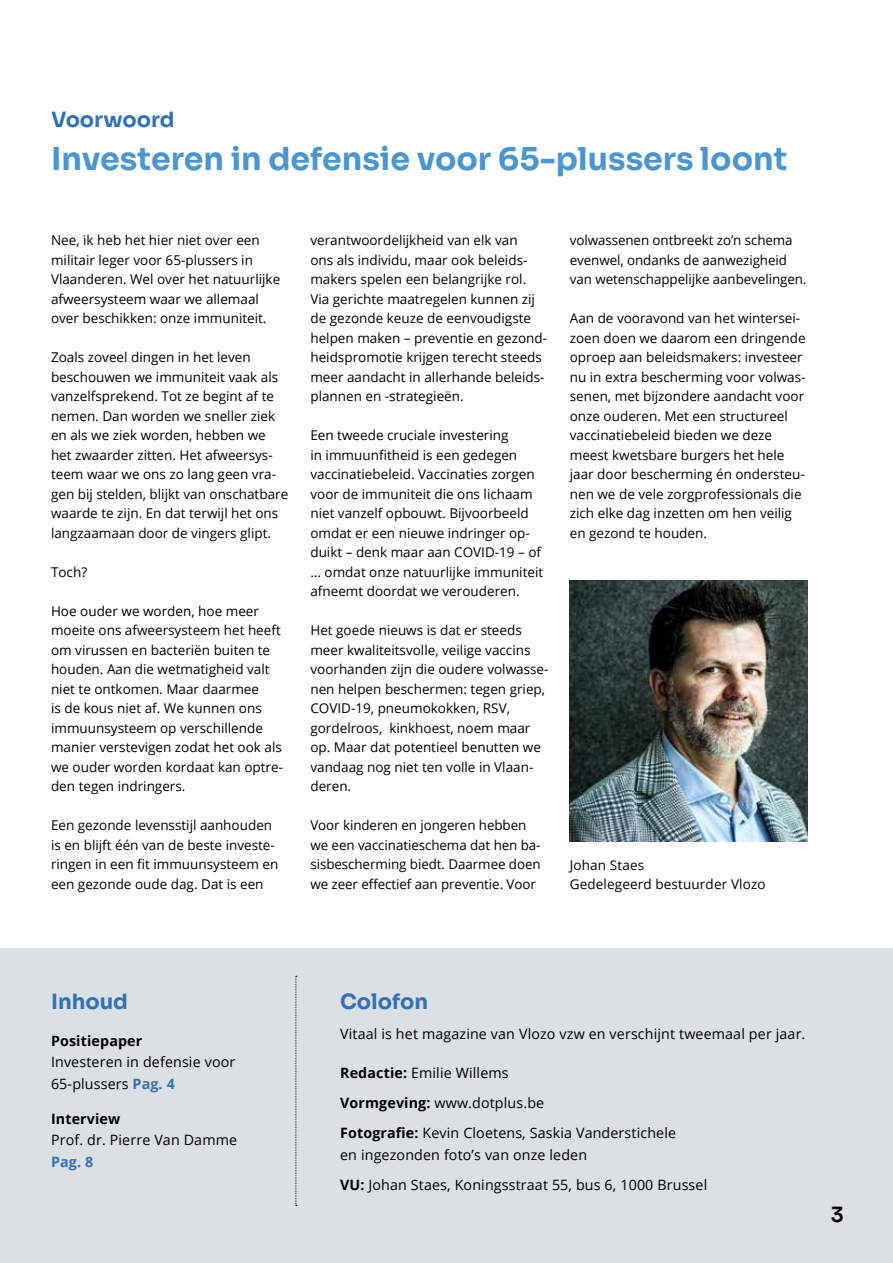
<style>
.page{position:relative;width:893px;height:1263px;background:#fff}
.page>*{position:absolute;margin:0;border:0;box-sizing:border-box;transform-origin:0 0}
.t1{font:700 31.5px "Sora";color:#4a96d2}
.t2{font:700 21px "Sora";color:#3171b8}
.t3{font:600 21px "Sora";color:#000}
.t4{font:14.25px/30.3px "Open Sans";letter-spacing:.01em;color:#000}
.t5{font:700 14.25px "Open Sans";letter-spacing:.01em;color:#000}
.t6{font:700 14.25px "Open Sans";color:#3171b8}
.t7{font:13.5px/19.5px "Open Sans";color:#000}
.s1{font-weight:700;color:#3171b8}
.s2{font-weight:700}
</style>
<div class="page">
<div style="left:0;top:949px;width:893px;height:314px;background:#dae0e3"></div>
<img style="left:570px;top:580px;width:238px;height:262px">
<svg style="left:296px;top:976px;width:1px;height:230px"></svg>
<h2 class="t2" style="left:51px;top:102px;width:125px">Voorwoord</h2>
<h1 class="t1" style="left:51px;top:133px;width:738px">Investeren in defensie voor 65-plussers loont</h1>
<p class="t7" style="left:51px;top:230px;width:231px">Nee, ik heb het hier niet over een militair leger voor 65-plussers in Vlaanderen. Wel over het natuurlijke afweersysteem waar we allemaal over beschikken: onze immuniteit.</p>
<p class="t7" style="left:51px;top:347px;width:239px">Zoals zoveel dingen in het leven beschouwen we immuniteit vaak als vanzelfsprekend. Tot ze begint af te nemen. Dan worden we sneller ziek en als we ziek worden, hebben we het zwaarder zitten. Het afweersys&shy;teem waar we ons zo lang geen vra&shy;gen bij stelden, blijkt van onschatbare waarde te zijn. En dat terwijl het ons langzaamaan door de vingers glipt.</p>
<p class="t7" style="left:51px;top:562px;width:38px">Toch?</p>
<p class="t7" style="left:51px;top:601px;width:234px">Hoe ouder we worden, hoe meer moeite ons afweersysteem het heeft om virussen en bacteriën buiten te houden. Aan die wetmatigheid valt niet te ontkomen. Maar daarmee<br>is de kous niet af. We kunnen ons immuunsysteem op verschillende manier verstevigen zodat het ook als we ouder worden kordaat kan optre&shy;den tegen indringers.</p>
<p class="t7" style="left:51px;top:815px;width:229px">Een gezonde levensstijl aanhouden is en blijft één van de beste investe&shy;ringen in een fit immuunsysteem en een gezonde oude dag. Dat is een</p>
<p class="t7" style="left:310px;top:230px;width:238px">verantwoordelijkheid van elk van<br>ons als individu, maar ook beleids&shy;makers spelen een belangrijke rol.<br>Via gerichte maatregelen kunnen zij de gezonde keuze de eenvoudigste helpen maken – preventie en gezond&shy;heidspromotie krijgen terecht steeds meer aandacht in allerhande beleids&shy;plannen en -strategieën.</p>
<p class="t7" style="left:310px;top:425px;width:234px">Een tweede cruciale investering<br>in immuunfitheid is een gedegen vaccinatiebeleid. Vaccinaties zorgen voor de immuniteit die ons lichaam niet vanzelf opbouwt. Bijvoorbeeld omdat er een nieuwe indringer op&shy;duikt – denk maar aan COVID-19 – of … omdat onze natuurlijke immuniteit afneemt doordat we verouderen.</p>
<p class="t7" style="left:310px;top:620px;width:240px">Het goede nieuws is dat er steeds meer kwaliteitsvolle, veilige vaccins voorhanden zijn die oudere volwasse&shy;nen helpen beschermen: tegen griep,<br>COVID-19, pneumokokken, RSV, gordelroos, kinkhoest, noem maar op. Maar dat potentieel benutten we vandaag nog niet ten volle in Vlaan&shy;deren.</p>
<p class="t7" style="left:310px;top:815px;width:232px">Voor kinderen en jongeren hebben we een vaccinatieschema dat hen ba&shy;sisbescherming biedt. Daarmee doen we zeer effectief aan preventie. Voor</p>
<p class="t7" style="left:570px;top:230px;width:238px">volwassenen ontbreekt zo’n schema evenwel, ondanks de aanwezigheid van wetenschappelijke aanbevelingen.</p>
<p class="t7" style="left:570px;top:308px;width:237px">Aan de vooravond van het wintersei&shy;zoen doen we daarom een dringende oproep aan beleidsmakers: investeer nu in extra bescherming voor volwas&shy;senen, met bijzondere aandacht voor onze ouderen. Met een structureel vaccinatiebeleid bieden we deze meest kwetsbare burgers het hele jaar door bescherming én ondersteu&shy;nen we de vele zorgprofessionals die zich elke dag inzetten om hen veilig en gezond te houden.</p>
<p class="t7" style="left:570px;top:854px;width:197px">Johan Staes<br>Gedelegeerd bestuurder Vlozo</p>
<h2 class="t2" style="left:51px;top:984px;width:78px">Inhoud</h2>
<p class="t5" style="left:51px;top:1030px;width:93px">Positiepaper</p>
<p class="t4" style="left:51px;top:1051px;width:186px;line-height:21.8px">Investeren in defensie voor<br>65-plussers <span class="s1">Pag. 4</span></p>
<p class="t5" style="left:51px;top:1108px;width:71px">Interview</p>
<p class="t4" style="left:51px;top:1125px;width:188px">Prof. dr. Pierre Van Damme</p>
<p class="t6" style="left:51px;top:1152px;width:44px">Pag. 8</p>
<h2 class="t2" style="left:340px;top:984px;width:89px">Colofon</h2>
<p class="t4" style="left:340px;top:1018px;width:467px">Vitaal is het magazine van Vlozo vzw en verschijnt tweemaal per jaar.</p>
<p class="t4" style="left:340px;top:1057px;width:337px"><span class="s2">Redactie:</span> Emilie Willems<br><span class="s2">Vormgeving:</span> www.dotplus.be<br><span class="s2">Fotografie:</span> Kevin Cloetens, Saskia Vanderstichele</p>
<p class="t4" style="left:340px;top:1139px;width:369px">en ingezonden foto’s van onze leden<br><span class="s2">VU:</span> Johan Staes, Koningsstraat 55, bus 6, 1000 Brussel</p>
<h2 class="t3" style="left:831px;top:1197px;width:15px">3</h2>
</div>
